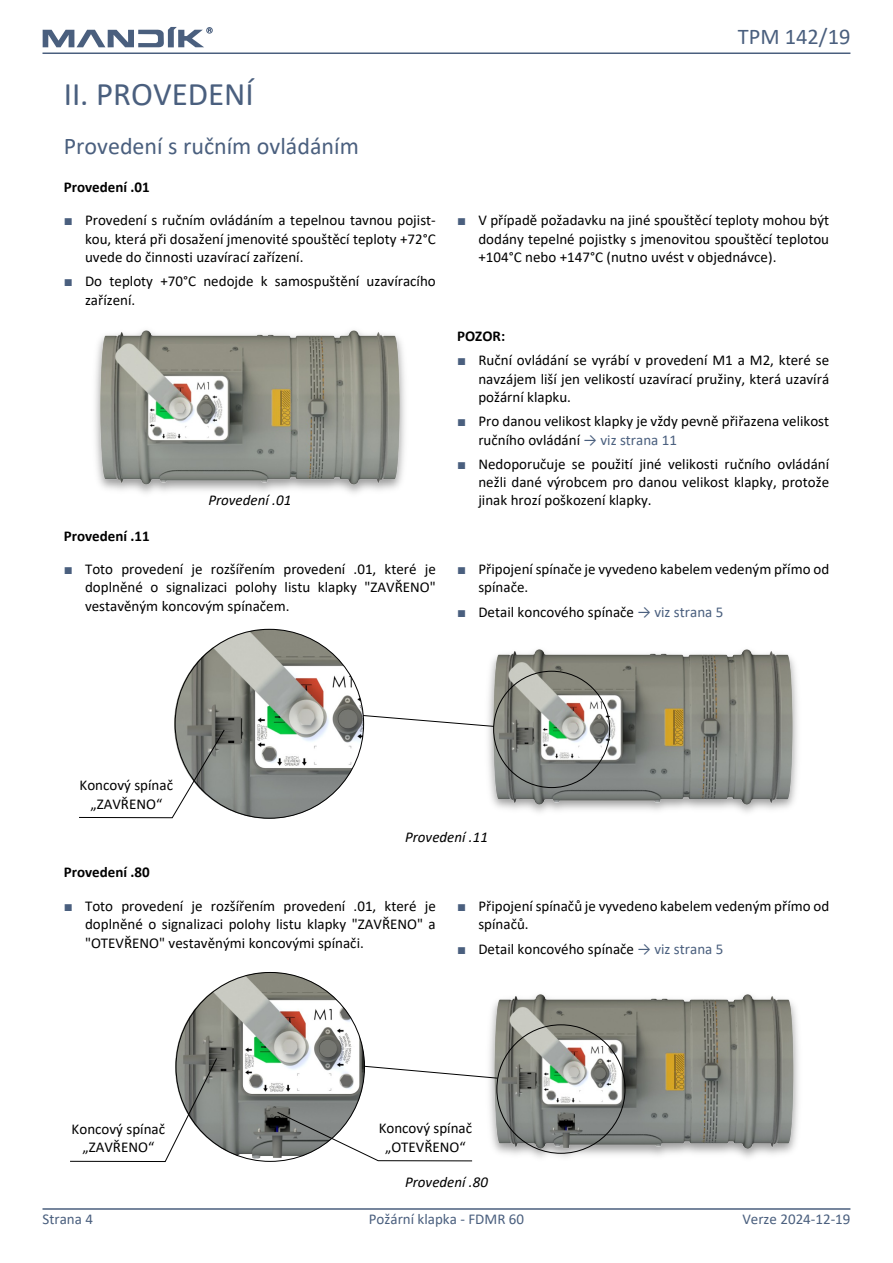
<style>
.page{position:relative;width:893px;height:1263px;background:#fff}
.page>*{position:absolute;margin:0;border:0;box-sizing:border-box;transform-origin:0 0}
.t1{font:33px "Calibri";color:#4a5f7e}
.t2{font:24px "Calibri";color:#4a5f7e}
.t3{font:22.5px "Calibri";color:#4a5f7e}
.t4{font:15px/18.3px "Calibri";color:#000;text-align:justify}
.t5{font:15px "Calibri";color:#4a5f7e}
.t6{font:700 15px "Calibri";color:#000}
.t7{font:italic 15px "Calibri";color:#000}
.s1{font-family:"Times New Roman";color:#4a5f7e}
.s2{color:#4a5f7e}
</style>
<div class="page">
<hr style="left:43px;top:52px;width:807px;height:2px;background:#4a5f7e">
<hr style="left:43px;top:1208px;width:807px;height:2px;background:#4a5f7e">
<svg style="left:43px;top:27px;width:169px;height:20px"></svg>
<img style="left:95px;top:340px;width:310px;height:153px">
<img style="left:100px;top:330px;width:299px;height:155px">
<img style="left:488px;top:649px;width:310px;height:164px">
<img style="left:493px;top:650px;width:300px;height:154px">
<img style="left:175px;top:629px;width:189px;height:189px">
<svg style="left:362px;top:715px;width:132px;height:12px"></svg>
<svg style="left:79px;top:729px;width:146px;height:89px"></svg>
<img style="left:489px;top:994px;width:310px;height:164px">
<img style="left:494px;top:995px;width:299px;height:154px">
<img style="left:176px;top:972px;width:189px;height:189px">
<svg style="left:70px;top:1058px;width:147px;height:104px"></svg>
<svg style="left:277px;top:1112px;width:196px;height:49px"></svg>
<svg style="left:363px;top:1065px;width:135px;height:14px"></svg>
<h1 class="t1" style="left:64px;top:81px;width:192px">II. PROVEDENÍ</h1>
<h2 class="t2" style="left:64px;top:136px;width:297px">Provedení s ručním ovládáním</h2>
<p class="t6" style="left:64px;top:181px;width:87px">Provedení .01</p>
<p class="t4" style="left:85px;top:213px;width:352px;text-indent:-21px"><span class="s1">■</span> Provedení s ručním ovládáním a tepelnou tavnou pojist&shy;kou, která při dosažení jmenovité spouštěcí teploty +72°C uvede do činnosti uzavírací zařízení.</p>
<p class="t4" style="left:85px;top:273px;width:352px;text-indent:-21px"><span class="s1">■</span> Do teploty +70°C nedojde k samospuštění uzavíracího zařízení.</p>
<h3 class="t3" style="left:738px;top:28px;width:114px">TPM 142/19</h3>
<p class="t4" style="left:478px;top:213px;width:352px;text-indent:-21px"><span class="s1">■</span> V případě požadavku na jiné spouštěcí teploty mohou být dodány tepelné pojistky s jmenovitou spouštěcí teplotou +104°C nebo +147°C (nutno uvést v objednávce).</p>
<p class="t6" style="left:457px;top:330px;width:50px">POZOR:</p>
<p class="t4" style="left:478px;top:352px;width:352px;text-indent:-21px"><span class="s1">■</span> Ruční ovládání se vyrábí v provedení M1 a M2, které se navzájem liší jen velikostí uzavírací pružiny, která uzavírá požární klapku.</p>
<p class="t4" style="left:478px;top:413px;width:352px;text-indent:-21px"><span class="s1">■</span> Pro danou velikost klapky je vždy pevně přiřazena velikost ručního ovládání <span class="s2">→ viz strana 11</span></p>
<p class="t4" style="left:457px;top:456px;width:374px;text-align:right"><span class="s1">■</span> Nedoporučuje se použití jiné velikosti ručního ovládání nežli dané výrobcem pro danou velikost klapky, protože</p>
<p class="t6" style="left:64px;top:529px;width:87px">Provedení .11</p>
<p class="t7" style="left:208px;top:494px;width:84px">Provedení .01</p>
<p class="t4" style="left:478px;top:492px;width:175px">jinak hrozí poškození klapky.</p>
<p class="t4" style="left:85px;top:561px;width:352px;text-indent:-21px"><span class="s1">■</span> Toto provedení je rozšířením provedení .01, které je doplněné o signalizaci polohy listu klapky "ZAVŘENO" vestavěným koncovým spínačem.</p>
<p class="t4" style="left:478px;top:561px;width:352px;text-indent:-21px"><span class="s1">■</span> Připojení spínače je vyvedeno kabelem vedeným přímo od spínače.</p>
<p class="t4" style="left:457px;top:604px;width:268px"><span class="s1">■</span> Detail koncového spínače <span class="s2">→ viz strana 5</span></p>
<p class="t4" style="left:80px;top:777px;width:95px;text-align:center">Koncový spínač „ZAVŘENO“</p>
<p class="t6" style="left:64px;top:866px;width:87px">Provedení .80</p>
<p class="t7" style="left:405px;top:831px;width:84px">Provedení .11</p>
<p class="t4" style="left:85px;top:898px;width:352px;text-indent:-21px"><span class="s1">■</span> Toto provedení je rozšířením provedení .01, které je doplněné o signalizaci polohy listu klapky "ZAVŘENO" a "OTEVŘENO" vestavěnými koncovými spínači.</p>
<p class="t4" style="left:478px;top:898px;width:352px;text-indent:-21px"><span class="s1">■</span> Připojení spínačů je vyvedeno kabelem vedeným přímo od spínačů.</p>
<p class="t4" style="left:457px;top:941px;width:268px"><span class="s1">■</span> Detail koncového spínače <span class="s2">→ viz strana 5</span></p>
<p class="t4" style="left:72px;top:1121px;width:95px;text-align:center">Koncový spínač „ZAVŘENO“</p>
<p class="t4" style="left:379px;top:1120px;width:95px;text-align:center">Koncový spínač „OTEVŘENO“</p>
<p class="t7" style="left:405px;top:1175px;width:84px">Provedení .80</p>
<p class="t5" style="left:43px;top:1213px;width:52px">Strana 4</p>
<p class="t5" style="left:369px;top:1213px;width:157px">Požární klapka - FDMR 60</p>
<p class="t5" style="left:742px;top:1213px;width:110px">Verze 2024-12-19</p>
</div>
